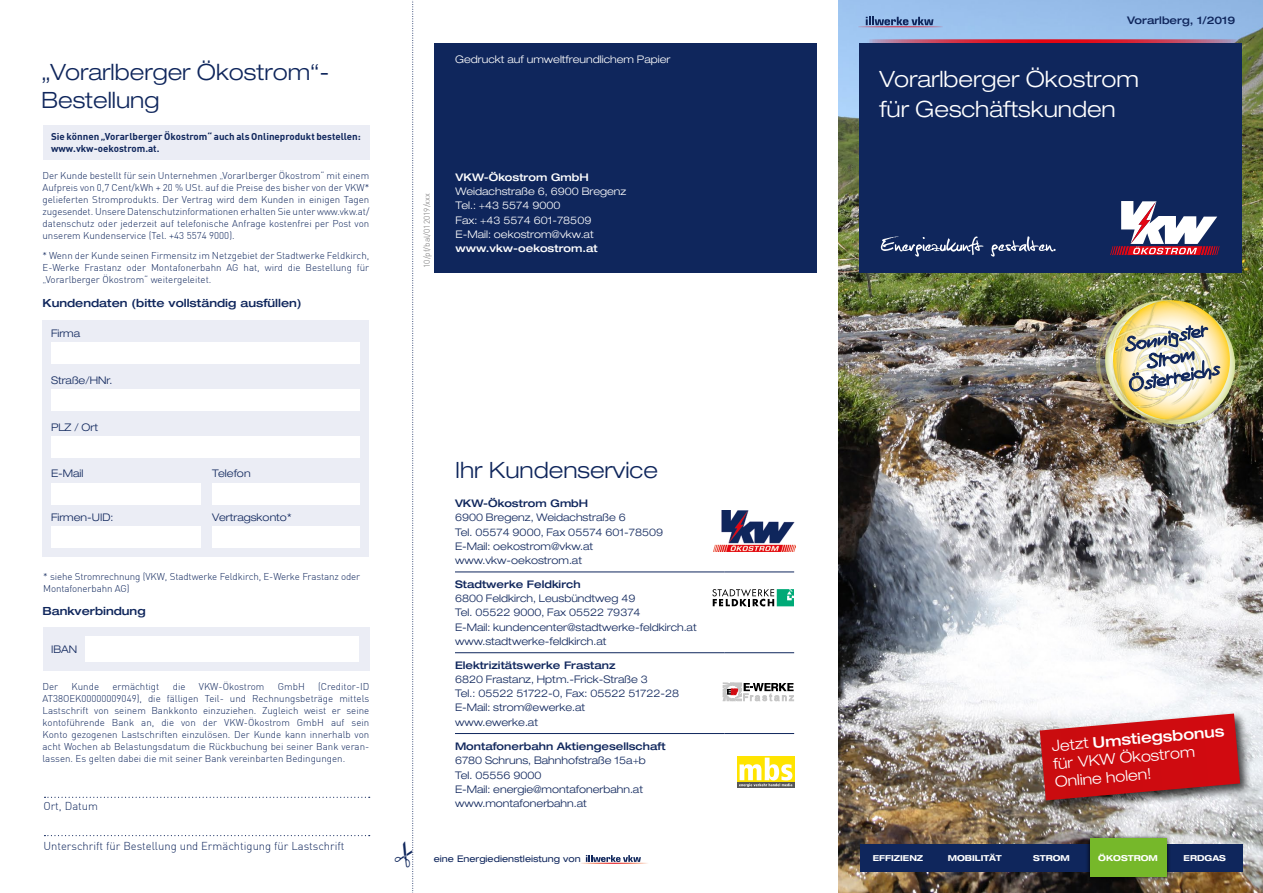
<style>
.page{position:relative;width:1263px;height:893px;background:#fff}
.page>*{position:absolute;margin:0;border:0;box-sizing:border-box;transform-origin:0 0}
.t1{font:300 expanded 22.5px/28.5px "Helvetica Neue LT Std";color:#0f265c}
.t2{font:300 expanded 22.5px/30px "Helvetica Neue LT Std";color:#fff}
.t3{font:300 expanded 15px/18px "Helvetica Neue LT Std";color:#fff}
.t4{font:300 11.25px "DIN";color:#0f265c}
.t5{font:500 expanded 11.25px "Helvetica Neue LT Std";color:#0f265c}
.t6{font:300 expanded 10.5px/14.2px "Helvetica Neue LT Std";color:#0f265c}
.t7{font:300 expanded 10.5px/14.2px "Helvetica Neue LT Std";color:#fff}
.t8{font:500 expanded 10.5px "Helvetica Neue LT Std";color:#0f265c}
.t9{font:500 expanded 10.5px "Helvetica Neue LT Std";color:#fff}
.t10{font:300 9.75px/12px "DIN";color:#0f265c;text-align:justify}
.t11{font:700 9.75px/12px "DIN";color:#0f265c}
.t12{font:expanded 9.15px "Helvetica Neue LT Std";color:#0f265c}
.t13{font:700 expanded 8.25px "Helvetica Neue LT Std";color:#fff}
.t14{font:300 8.25px "DIN";color:#706f6f}
.s1{font-weight:500}
</style>
<div class="page">
<img style="left:838px;top:0;width:425px;height:893px">
<div style="left:434px;top:43px;width:383px;height:229px;background:#0f265c"></div>
<svg style="left:859px;top:39px;width:383px;height:4px;background:#c8485f"></svg>
<div style="left:859px;top:43px;width:383px;height:229px;background:#0f265c"></div>
<svg style="left:881px;top:236px;width:175px;height:21px"></svg>
<svg style="left:1110px;top:201px;width:109px;height:54px"></svg>
<svg style="left:852px;top:17px;width:93px;height:10px"></svg>
<div style="left:860px;top:844px;width:382px;height:28px;background:#0f265c"></div>
<div style="left:1085px;top:834px;width:86px;height:47px;background:#000;opacity:.9"></div>
<div style="left:1090px;top:839px;width:76px;height:38px;background:#76b82a"></div>
<hr style="left:455px;top:572px;width:269px;height:1px;background:#0f265c">
<hr style="left:724px;top:572px;width:70px;height:1px;background:#0f265c">
<hr style="left:455px;top:652px;width:269px;height:1px;background:#0f265c">
<hr style="left:724px;top:652px;width:70px;height:1px;background:#0f265c">
<hr style="left:455px;top:733px;width:269px;height:1px;background:#0f265c">
<hr style="left:724px;top:733px;width:70px;height:1px;background:#0f265c">
<svg style="left:723px;top:683px;width:71px;height:18px"></svg>
<svg style="left:712px;top:589px;width:82px;height:17px"></svg>
<div style="left:737px;top:756px;width:57px;height:26px;background:#ffe400"></div>
<svg style="left:737px;top:782px;width:57px;height:6px"></svg>
<svg style="left:739px;top:758px;width:53px;height:29px"></svg>
<img style="left:714px;top:510px;width:81px;height:41px">
<svg style="left:581px;top:855px;width:67px;height:9px"></svg>
<div style="left:43px;top:320px;width:326px;height:236px;background:#ebedf5"></div>
<div style="left:51px;top:343px;width:308px;height:21px;background:#fff"></div>
<div style="left:51px;top:390px;width:308px;height:21px;background:#fff"></div>
<div style="left:51px;top:436px;width:308px;height:21px;background:#fff"></div>
<div style="left:51px;top:527px;width:150px;height:21px;background:#fff"></div>
<div style="left:212px;top:527px;width:147px;height:21px;background:#fff"></div>
<div style="left:51px;top:483px;width:150px;height:21px;background:#fff"></div>
<div style="left:212px;top:483px;width:147px;height:21px;background:#fff"></div>
<div style="left:43px;top:627px;width:326px;height:44px;background:#ebedf5"></div>
<div style="left:85px;top:636px;width:274px;height:26px;background:#fff"></div>
<svg style="left:45px;top:797px;width:325px;height:1px"></svg>
<svg style="left:44px;top:835px;width:326px;height:1px"></svg>
<div style="left:43px;top:125px;width:327px;height:34px;background:#ebedf5"></div>
<div style="left:1036px;top:710px;width:216px;height:103px;background:#000;opacity:.75"></div>
<svg style="left:1040px;top:713px;width:200px;height:87px;background:#c82f33"></svg>
<img style="left:1086px;top:285px;width:164px;height:155px">
<img style="left:1103px;top:300px;width:134px;height:126px">
<svg style="left:412px;top:0;width:2px;height:893px"></svg>
<h1 class="t1" style="left:41px;top:57px;width:289px">„Vorarlberger Ökostrom“-<br>Bestellung</h1>
<p class="t11" style="left:51px;top:130px;width:311px">Sie können „Vorarlberger Ökostrom“ auch als Onlineprodukt bestellen: www.vkw-oekostrom.at.</p>
<p class="t10" style="left:43px;top:169px;width:328px">Der Kunde bestellt für sein Unternehmen „Vorarlberger Ökostrom“ mit einem Aufpreis von 0,7 Cent/kWh + 20 % USt. auf die Preise des bisher von der VKW* gelieferten Stromprodukts. Der Vertrag wird dem Kunden in einigen Tagen zugesendet. Unsere Datenschutzinformationen erhalten Sie unter www.vkw.at/ datenschutz oder jederzeit auf telefonische Anfrage kostenfrei per Post von unserem Kundenservice (Tel. +43 5574 9000).</p>
<p class="t10" style="left:43px;top:249px;width:328px">* Wenn der Kunde seinen Firmensitz im Netzgebiet der Stadtwerke Feldkirch, E-Werke Frastanz oder Montafonerbahn AG hat, wird die Bestellung für „Vorarlberger Ökostrom“ weitergeleitet.</p>
<p class="t5" style="left:43px;top:296px;width:261px">Kundendaten (bitte vollständig ausfüllen)</p>
<p class="t6" style="left:51px;top:326px;width:31px">Firma</p>
<p class="t6" style="left:51px;top:373px;width:63px">Straße/HNr.</p>
<p class="t6" style="left:51px;top:420px;width:49px">PLZ / Ort</p>
<p class="t6" style="left:51px;top:466px;width:34px">E-Mail</p>
<p class="t6" style="left:212px;top:466px;width:40px">Telefon</p>
<p class="t6" style="left:51px;top:510px;width:64px">Firmen-UID:</p>
<p class="t6" style="left:212px;top:510px;width:81px">Vertragskonto*</p>
<p class="t10" style="left:43px;top:570px;width:319px">* siehe Stromrechnung (VKW, Stadtwerke Feldkirch, E-Werke Frastanz oder<br>Montafonerbahn AG)</p>
<p class="t5" style="left:43px;top:603px;width:105px">Bankverbindung</p>
<p class="t6" style="left:51px;top:642px;width:28px">IBAN</p>
<p class="t10" style="left:43px;top:680px;width:17px">Der</p>
<p class="t10" style="left:72px;top:680px;width:29px">Kunde</p>
<p class="t10" style="left:112px;top:680px;width:49px">ermächtigt</p>
<p class="t10" style="left:173px;top:680px;width:14px">die</p>
<p class="t10" style="left:199px;top:680px;width:67px">VKW-Ökostrom</p>
<p class="t10" style="left:278px;top:680px;width:28px">GmbH</p>
<p class="t10" style="left:43px;top:680px;width:328px;text-indent:276px">(Creditor-ID AT38OEK00000009049), die fälligen Teil- und Rechnungsbeträge mittels Lastschrift von seinem Bankkonto einzuziehen. Zugleich weist er seine kontoführende Bank an, die von der VKW-Ökostrom GmbH auf sein Konto gezogenen Lastschriften einzulösen. Der Kunde kann innerhalb von acht Wochen ab Belastungsdatum die Rückbuchung bei seiner Bank veran&shy;lassen. Es gelten dabei die mit seiner Bank vereinbarten Bedingungen.</p>
<p class="t4" style="left:43px;top:799px;width:56px">Ort, Datum</p>
<p class="t4" style="left:43px;top:839px;width:303px">Unterschrift für Bestellung und Ermächtigung für Lastschrift</p>
<p class="t7" style="left:455px;top:52px;width:217px">Gedruckt auf umweltfreundlichem Papier</p>
<p class="t14" style="left:422px;top:268px;width:76px;rotate:-90deg">10/pf/bal/012019/xxx</p>
<p class="t9" style="left:456px;top:171px;width:135px">VKW-Ökostrom GmbH</p>
<p class="t7" style="left:456px;top:184px;width:172px">Weidachstraße 6, 6900 Bregenz<br>Tel.: +43 5574 9000<br>Fax: +43 5574 601-78509<br>E-Mail: oekostrom@vkw.at</p>
<p class="t9" style="left:456px;top:242px;width:144px">www.vkw-oekostrom.at</p>
<h1 class="t1" style="left:455px;top:455px;width:204px">Ihr Kundenservice</h1>
<p class="t8" style="left:455px;top:497px;width:135px">VKW-Ökostrom GmbH</p>
<p class="t6" style="left:455px;top:510px;width:210px">6900 Bregenz, Weidachstraße 6<br>Tel. 05574 9000, Fax 05574 601-78509<br>E-Mail: oekostrom@vkw.at www.vkw-oekostrom.at</p>
<p class="t8" style="left:455px;top:578px;width:127px">Stadtwerke Feldkirch</p>
<p class="t6" style="left:455px;top:591px;width:243px">6800 Feldkirch, Leusbündtweg 49<br>Tel. 05522 9000, Fax 05522 79374<br>E-Mail: kundencenter@stadtwerke-feldkirch.at www.stadtwerke-feldkirch.at</p>
<p class="t8" style="left:455px;top:658px;width:162px">Elektrizitätswerke Frastanz</p>
<p class="t6" style="left:455px;top:672px;width:226px">6820 Frastanz, Hptm.-Frick-Straße 3<br>Tel.: 05522 51722-0, Fax: 05522 51722-28<br>E-Mail: strom@ewerke.at<br>www.ewerke.at</p>
<p class="t8" style="left:455px;top:740px;width:212px">Montafonerbahn Aktiengesellschaft</p>
<p class="t6" style="left:455px;top:753px;width:192px">6780 Schruns, Bahnhofstraße 15a+b<br>Tel. 05556 9000<br>E-Mail: energie@montafonerbahn.at www.montafonerbahn.at</p>
<p class="t12" style="left:434px;top:853px;width:148px">eine Energiedienstleistung von</p>
<p class="t8" style="left:1127px;top:14px;width:110px">Vorarlberg, 1/2019</p>
<h1 class="t2" style="left:879px;top:64px;width:261px">Vorarlberger Ökostrom für Geschäftskunden</h1>
<h2 class="t3" style="left:1051px;top:737px;width:175px;rotate:-5deg">Jetzt <span class="s1">Umstiegsbonus </span>für VKW Ökostrom<br>Online holen!</h2>
<p class="t13" style="left:873px;top:853px;width:52px">EFFIZIENZ</p>
<p class="t13" style="left:948px;top:853px;width:55px">MOBILITÄT</p>
<p class="t13" style="left:1033px;top:853px;width:38px">STROM</p>
<p class="t13" style="left:1098px;top:853px;width:61px">ÖKOSTROM</p>
<p class="t13" style="left:1183px;top:853px;width:44px">ERDGAS</p>
</div>
